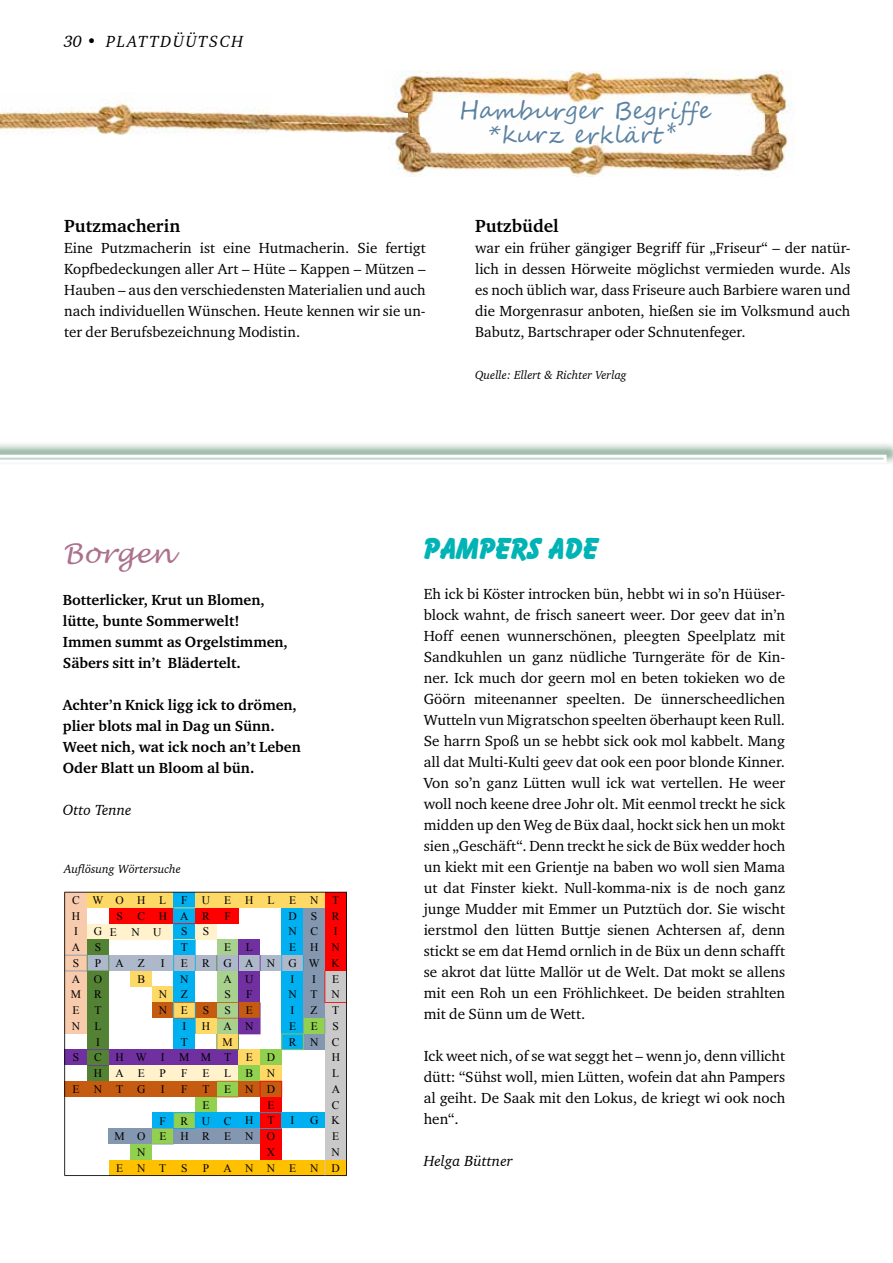
<style>
.page{position:relative;width:893px;height:1263px;background:#fff}
.page>*{position:absolute;margin:0;border:0;box-sizing:border-box;transform-origin:0 0}
.t1{font:31.5px "Balloon";color:#00b3b5}
.t2{font:italic 27px "Lucida Handwriting";color:#ab718d}
.t3{font:24px/24px "Segoe Script";letter-spacing:.01em;color:#5b82a2;text-align:center}
.t4{font:700 18px "Charter ITC";color:#000}
.t5{font:italic 16.5px "Charter BT";letter-spacing:.1em;color:#000}
.t6{font:15px/21px "Charter ITC Regu OS";color:#000;text-align:justify}
.t7{font:700 15px/21px "Charter ITC";color:#000}
.t8{font:italic 15px "Charter BT";color:#000}
.t9{font:italic 12px "Charter BT";color:#000}
.t10{font:11.55px "Times New Roman";letter-spacing:1.18em;color:#000}
.t11{font:11.55px "Times New Roman";letter-spacing:1.15em;color:#000}
.t12{font:11.55px "Times New Roman";letter-spacing:1.2em;color:#000}
.s1{font-family:"Lucida Handwriting";font-style:italic}
</style>
<div class="page">
<img style="left:395px;top:101px;width:397px;height:75px">
<img style="left:386px;top:71px;width:405px;height:62px">
<div style="left:421px;top:128px;width:9px;height:8px;background:#fff;border-radius:2px"></div>
<div style="left:420px;top:126px;width:12px;height:11px;border:3px solid #fff;border-radius:2px"></div>
<img style="left:270px;top:114px;width:137px;height:19px">
<img style="left:0;top:99px;width:270px;height:36px">
<div style="left:0;top:441px;width:893px;height:24px;background:#004e1f;opacity:.75"></div>
<svg style="left:0;top:453px;width:888px;height:11px"></svg>
<svg style="left:64px;top:892px;width:283px;height:284px"></svg>
<p class="t5" style="left:64px;top:30px;width:34px">30 •</p>
<p class="t5" style="left:106px;top:30px;width:138px">PLATTDÜÜTSCH</p>
<p class="t4" style="left:64px;top:214px;width:117px">Putzmacherin</p>
<p class="t6" style="left:64px;top:237px;width:363px">Eine Putzmacherin ist eine Hutmacherin. Sie fertigt Kopfbedeckungen aller Art – Hüte – Kappen – Mützen – Hauben – aus den verschiedensten Materialien und auch nach individuellen Wünschen. Heute kennen wir sie un&shy;ter der Berufsbezeichnung Modistin.</p>
<h3 class="t3" style="left:459px;top:99px;width:253px">Hamburger Begriffe *kurz erklärt<span class="s1">*</span></h3>
<p class="t4" style="left:475px;top:214px;width:85px">Putzbüdel</p>
<p class="t6" style="left:475px;top:237px;width:377px">war ein früher gängiger Begriff für „Friseur“ – der natür&shy;lich in dessen Hörweite möglichst vermieden wurde. Als es noch üblich war, dass Friseure auch Barbiere waren und die Morgenrasur anboten, hießen sie im Volksmund auch Babutz, Bartschraper oder Schnutenfeger.</p>
<p class="t9" style="left:475px;top:367px;width:153px">Quelle: Ellert &amp; Richter Verlag</p>
<h2 class="t2" style="left:63px;top:537px;width:111px">Borgen</h2>
<p class="t7" style="left:63px;top:589px;width:227px">Botterlicker, Krut un Blomen, lütte, bunte Sommerwelt!<br>Immen summt as Orgelstimmen,<br>Säbers sitt in’t Blädertelt.</p>
<p class="t7" style="left:63px;top:694px;width:239px">Achter’n Knick ligg ick to drömen, plier blots mal in Dag un Sünn.<br>Weet nich, wat ick noch an’t Leben<br>Oder Blatt un Bloom al bün.</p>
<p class="t8" style="left:63px;top:800px;width:70px">Otto Tenne</p>
<p class="t9" style="left:64px;top:861px;width:118px">Auflösung Wörtersuche</p>
<p class="t10" style="left:72px;top:896px;width:96px">CWOHL</p>
<p class="t10" style="left:181px;top:896px;width:95px">FUEHL</p>
<p class="t10" style="left:289px;top:896px;width:52px">ENT</p>
<p class="t10" style="left:72px;top:911px;width:10px">H</p>
<p class="t10" style="left:116px;top:911px;width:8px">S</p>
<p class="t10" style="left:137px;top:911px;width:74px">CHAR</p>
<p class="t10" style="left:225px;top:911px;width:8px">F</p>
<p class="t10" style="left:288px;top:911px;width:31px">D S</p>
<p class="t10" style="left:332px;top:911px;width:9px">R</p>
<p class="t10" style="left:74px;top:927px;width:5px">I</p>
<p class="t10" style="left:94px;top:927px;width:25px">G E</p>
<p class="t10" style="left:131px;top:928px;width:31px">N U</p>
<p class="t10" style="left:181px;top:927px;width:8px">S</p>
<p class="t10" style="left:203px;top:927px;width:8px">S</p>
<p class="t10" style="left:288px;top:927px;width:31px">N C</p>
<p class="t10" style="left:334px;top:927px;width:5px">I</p>
<p class="t10" style="left:72px;top:943px;width:10px">A</p>
<p class="t10" style="left:95px;top:943px;width:8px">S</p>
<p class="t10" style="left:181px;top:943px;width:9px">T</p>
<p class="t10" style="left:224px;top:943px;width:9px">E</p>
<p class="t10" style="left:246px;top:943px;width:9px">L</p>
<p class="t10" style="left:289px;top:943px;width:52px">EHN</p>
<p class="t10" style="left:73px;top:959px;width:8px">S</p>
<p class="t10" style="left:95px;top:959px;width:51px">PAZ</p>
<p class="t10" style="left:161px;top:959px;width:5px">I</p>
<p class="t11" style="left:181px;top:959px;width:161px">ERGANGWK</p>
<p class="t10" style="left:72px;top:974px;width:32px">A O</p>
<p class="t10" style="left:137px;top:974px;width:9px">B</p>
<p class="t10" style="left:180px;top:974px;width:10px">N</p>
<p class="t10" style="left:224px;top:974px;width:31px">A U</p>
<p class="t10" style="left:291px;top:974px;width:5px">I</p>
<p class="t10" style="left:312px;top:974px;width:5px">I</p>
<p class="t10" style="left:332px;top:974px;width:9px">E</p>
<p class="t10" style="left:71px;top:990px;width:33px">M R</p>
<p class="t10" style="left:159px;top:990px;width:31px">N Z</p>
<p class="t10" style="left:225px;top:990px;width:8px">S</p>
<p class="t10" style="left:246px;top:990px;width:8px">F</p>
<p class="t10" style="left:288px;top:990px;width:53px">NTN</p>
<p class="t10" style="left:72px;top:1006px;width:9px">E</p>
<p class="t10" style="left:95px;top:1006px;width:9px">T</p>
<p class="t10" style="left:159px;top:1006px;width:31px">N E</p>
<p class="t10" style="left:203px;top:1006px;width:8px">S</p>
<p class="t10" style="left:225px;top:1006px;width:8px">S</p>
<p class="t10" style="left:246px;top:1006px;width:9px">E</p>
<p class="t10" style="left:291px;top:1006px;width:5px">I</p>
<p class="t10" style="left:311px;top:1006px;width:9px">Z</p>
<p class="t10" style="left:332px;top:1006px;width:9px">T</p>
<p class="t10" style="left:72px;top:1022px;width:31px">N L</p>
<p class="t10" style="left:183px;top:1022px;width:5px">I</p>
<p class="t10" style="left:202px;top:1022px;width:53px">HAN</p>
<p class="t10" style="left:289px;top:1022px;width:9px">E</p>
<p class="t10" style="left:311px;top:1022px;width:9px">E</p>
<p class="t10" style="left:333px;top:1022px;width:8px">S</p>
<p class="t10" style="left:96px;top:1037px;width:5px">I</p>
<p class="t10" style="left:181px;top:1037px;width:9px">T</p>
<p class="t10" style="left:223px;top:1037px;width:12px">M</p>
<p class="t10" style="left:289px;top:1037px;width:52px">RNC</p>
<p class="t10" style="left:73px;top:1053px;width:8px">S</p>
<p class="t10" style="left:94px;top:1053px;width:72px">CHWI</p>
<p class="t10" style="left:179px;top:1053px;width:53px">MMT</p>
<p class="t10" style="left:246px;top:1053px;width:31px">E D</p>
<p class="t10" style="left:332px;top:1053px;width:10px">H</p>
<p class="t10" style="left:94px;top:1069px;width:52px">HAE</p>
<p class="t10" style="left:160px;top:1069px;width:8px">P</p>
<p class="t10" style="left:181px;top:1069px;width:8px">F</p>
<p class="t10" style="left:203px;top:1069px;width:9px">E</p>
<p class="t10" style="left:224px;top:1069px;width:52px">LBN</p>
<p class="t10" style="left:332px;top:1069px;width:9px">L</p>
<p class="t10" style="left:72px;top:1085px;width:74px">ENTG</p>
<p class="t10" style="left:161px;top:1085px;width:5px">I</p>
<p class="t10" style="left:181px;top:1085px;width:8px">F</p>
<p class="t10" style="left:203px;top:1085px;width:9px">T</p>
<p class="t10" style="left:224px;top:1085px;width:52px">END</p>
<p class="t10" style="left:332px;top:1085px;width:10px">A</p>
<p class="t10" style="left:203px;top:1101px;width:9px">E</p>
<p class="t10" style="left:267px;top:1100px;width:9px">E</p>
<p class="t10" style="left:332px;top:1100px;width:9px">C</p>
<p class="t10" style="left:160px;top:1116px;width:8px">F</p>
<p class="t10" style="left:181px;top:1116px;width:95px">RUCHT</p>
<p class="t10" style="left:291px;top:1116px;width:5px">I</p>
<p class="t10" style="left:310px;top:1116px;width:31px">G K</p>
<p class="t12" style="left:114px;top:1132px;width:162px">MOEHRENO</p>
<p class="t10" style="left:332px;top:1132px;width:9px">E</p>
<p class="t10" style="left:137px;top:1148px;width:10px">N</p>
<p class="t10" style="left:267px;top:1148px;width:10px">X</p>
<p class="t10" style="left:332px;top:1148px;width:10px">N</p>
<p class="t10" style="left:116px;top:1163px;width:52px">ENT</p>
<p class="t10" style="left:181px;top:1163px;width:8px">S</p>
<p class="t10" style="left:203px;top:1163px;width:139px">PANNEND</p>
<h1 class="t1" style="left:424px;top:531px;width:176px">PAMPERS ADE</h1>
<p class="t6" style="left:424px;top:583px;width:363px">Eh ick bi Köster introcken bün, hebbt wi in so’n Hüüser&shy;block wahnt, de frisch saneert weer. Dor geev dat in’n Hoff eenen wunnerschönen, pleegten Speelplatz mit Sandkuhlen un ganz nüdliche Turngeräte för de Kin&shy;ner. Ick much dor geern mol en beten tokieken wo de Göörn miteenanner speelten. De ünnerscheedlichen Wutteln vun Migratschon speelten öberhaupt keen Rull.<br>Se harrn Spoß un se hebbt sick ook mol kabbelt. Mang all dat Multi-Kulti geev dat ook een poor blonde Kinner.<br>Von so’n ganz Lütten wull ick wat vertellen. He weer woll noch keene dree Johr olt. Mit eenmol treckt he sick midden up den Weg de Büx daal, hockt sick hen un mokt sien „Geschäft“. Denn treckt he sick de Büx wedder hoch un kiekt mit een Grientje na baben wo woll sien Mama ut dat Finster kiekt. Null-komma-nix is de noch ganz junge Mudder mit Emmer un Putztüch dor. Sie wischt ierstmol den lütten Buttje sienen Achtersen af, denn stickt se em dat Hemd ornlich in de Büx un denn schafft se akrot dat lütte Mallör ut de Welt. Dat mokt se allens mit een Roh un een Fröhlichkeet. De beiden strahlten mit de Sünn um de Wett.</p>
<p class="t6" style="left:424px;top:1045px;width:363px">Ick weet nich, of se wat seggt het – wenn jo, denn villicht dütt: “Sühst woll, mien Lütten, wofein dat ahn Pampers al geiht. De Saak mit den Lokus, de kriegt wi ook noch hen“.</p>
<p class="t8" style="left:424px;top:1151px;width:91px">Helga Büttner</p>
</div>
